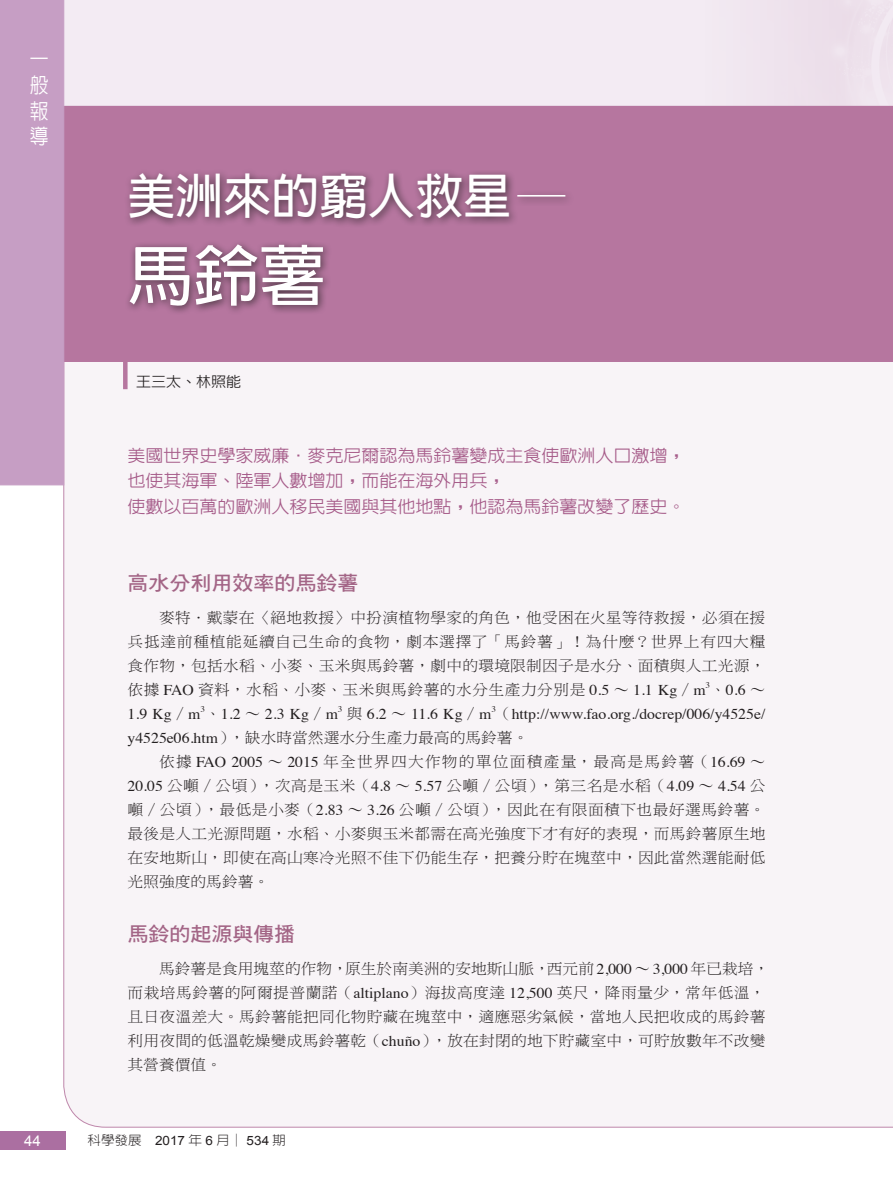
<style>
.page{position:relative;width:893px;height:1191px;background:#fff}
.page>*{position:absolute;margin:0;border:0;box-sizing:border-box;transform-origin:0 0}
.專題_一般_單元大標{font:700 66px "AR New Hei B5";color:#fff}
.專題_一般_單元大標-2{font:700 48px "AR New Hei B5";color:#fff}
.t1{font:500 21px/25.7px "AR New Hei B5";color:#fff;text-align:justify;scale:.9 1}
.一般_內文大標{font:19.95px "DF Hei Std W7";color:#a36586;scale:1.05 1}
.一般_單元介紹{font:500 17.1px "AR New Hei B5";color:#a65b89;scale:1.05 1}
.A_內文{font:15px/24px "DF Ming Std W3";letter-spacing:.015em;color:#231f20;text-align:justify;scale:1.05 1}
.A_內文-2{font:15px "Times";color:#231f20;scale:1.05 1}
.左頁碼{font:15px "Arial";color:#fff}
.專題_一般_作者{font:500 14.25px "AR New Hei B5";color:#231f20;scale:1.05 1}
.科學發展__年月_期{font:300 12.9px "AR New Hei B5";color:#231f20;scale:1.05 1}
.A_內文-3{font:8.7px "Times";color:#231f20;scale:1.05 1}
.s1{font-weight:700}
.s2{font-family:"Times"}
.s3{font-family:"DF Ming Std W3"}
.s4{font-family:"Arial";font-weight:400}
</style>
<div class="page">
<div style="left:63px;top:361px;width:830px;height:767px;background:#f8f4f7"></div>
<div style="left:123px;top:361px;width:5px;height:28px;background:#b6769f"></div>
<div style="left:0;top:106px;width:893px;height:255px;background:#b6769f"></div>
<div style="left:0;top:0;width:64px;height:485px;background:#c69ec4"></div>
<div style="left:0;top:1131px;width:65px;height:18px;background:#ab6fa1"></div>
<div style="left:124px;top:168px;width:452px;height:148px;background:#231f20;opacity:.75"></div>
<h3 class="t1" style="left:30px;top:47px;width:22px">一般報導</h3>
<p class="專題_一般_單元大標-2" style="left:128px;top:172px;width:439px">美洲來的窮人救星 ─</p>
<p class="專題_一般_單元大標" style="left:128px;top:242px;width:200px">馬鈴薯</p>
<p class="專題_一般_作者" style="left:136px;top:374px;width:101px">王三太<span class="s1">、</span>林照能</p>
<p class="一般_單元介紹" style="left:128px;top:446px;width:533px">美國世界史學家威廉<span class="s1">．</span>麥克尼爾認為馬鈴薯變成主食使歐洲人口激增<span class="s1">，</span></p>
<p class="一般_單元介紹" style="left:128px;top:472px;width:361px">也使其海軍<span class="s1">、</span>陸軍人數增加<span class="s1">，</span>而能在海外用兵<span class="s1">，</span></p>
<p class="一般_單元介紹" style="left:128px;top:497px;width:533px">使數以百萬的歐洲人移民美國與其他地點<span class="s1">，</span>他認為馬鈴薯改變了歷史<span class="s1">。</span></p>
<p class="一般_內文大標" style="left:128px;top:572px;width:221px">高水分利用效率的馬鈴薯</p>
<p class="A_內文" style="left:128px;top:605px;width:609px;text-indent:31px">麥特．戴蒙在〈絕地救援〉中扮演植物學家的角色，他受困在火星等待救援，必須在援兵抵達前種植能延續自己生命的食物，劇本選擇了「馬鈴薯」！為什麼？世界上有四大糧食作物，包括水稻、小麥、玉米與馬鈴薯，劇中的環境限制因子是水分、面積與人工光源，依據 <span class="s2">FAO</span> 資料，水稻、小麥、玉米與馬鈴薯的水分生產力分別是 <span class="s2">0.5</span> ∼ <span class="s2">1.1 Kg</span>／<span class="s2">m</span> 、<span class="s2">0.6</span> ∼</p>
<p class="A_內文-3" style="left:706px;top:676px;width:6px">3</p>
<p class="A_內文-3" style="left:491px;top:700px;width:6px">3</p>
<p class="A_內文" style="left:128px;top:725px;width:383px"><span class="s2">y4525e06.htm</span>），缺水時當然選水分生產力最高的馬鈴薯。</p>
<p class="A_內文" style="left:128px;top:749px;width:609px;text-indent:31px">依據 <span class="s2">FAO 2005</span> ∼ <span class="s2">2015</span> 年全世界四大作物的單位面積產量，最高是馬鈴薯（<span class="s2">16.69</span> ∼ <span class="s2">20.05</span> 公噸／公頃），次高是玉米（<span class="s2">4.8</span> ∼ <span class="s2">5.57</span> 公噸／公頃），第三名是水稻（<span class="s2">4.09</span> ∼ <span class="s2">4.54</span> 公噸／公頃），最低是小麥（<span class="s2">2.83</span> ∼ <span class="s2">3.26</span> 公噸／公頃），因此在有限面積下也最好選馬鈴薯。最後是人工光源問題，水稻、小麥與玉米都需在高光強度下才有好的表現，而馬鈴薯原生地在安地斯山，即使在高山寒冷光照不佳下仍能生存，把養分貯在塊莖中，因此當然選能耐低光照強度的馬鈴薯。</p>
<p class="一般_內文大標" style="left:128px;top:922px;width:161px">馬鈴的起源與傳播</p>
<p class="A_內文" style="left:128px;top:956px;width:613px;text-align:left;text-indent:31px">馬鈴薯是食用塊莖的作物，原生於南美洲的安地斯山脈，西元前 <span class="s2">2,000</span> ∼ <span class="s2">3,000</span> 年已栽培，而栽培馬鈴薯的阿爾提普蘭諾（<span class="s2">altiplano</span>）海拔高度達 <span class="s2">12,500</span> 英尺，降雨量少，常年低溫，且日夜溫差大。馬鈴薯能把同化物貯藏在塊莖中，適應惡劣氣候，當地人民把收成的馬鈴薯利用夜間的低溫乾燥變成馬鈴薯乾（<span class="s2">chuño</span>），放在封閉的地下貯藏室中，可貯放數年不改變其營養價值。</p>
<p class="A_內文-3" style="left:201px;top:700px;width:6px">3</p>
<p class="A_內文-3" style="left:338px;top:700px;width:6px">3</p>
<p class="A_內文-2" style="left:347px;top:699px;width:400px"><span class="s3">與</span> 6.2 <span class="s3">∼</span> 11.6 Kg<span class="s3">／</span>m <span class="s3">（</span>http://www.fao.org./docrep/006/y4525e/</p>
<p class="A_內文-2" style="left:128px;top:699px;width:202px">1.9 Kg<span class="s3">／</span>m <span class="s3">、</span>1.2 <span class="s3">∼</span> 2.3 Kg<span class="s3">／</span>m</p>
<p class="左頁碼" style="left:24px;top:1131px;width:18px">44</p>
<p class="科學發展__年月_期" style="left:88px;top:1134px;width:190px">科學發展 <span class="s4">2017</span> 年 <span class="s4">6</span> 月│ <span class="s4">534</span> 期</p>
</div>
